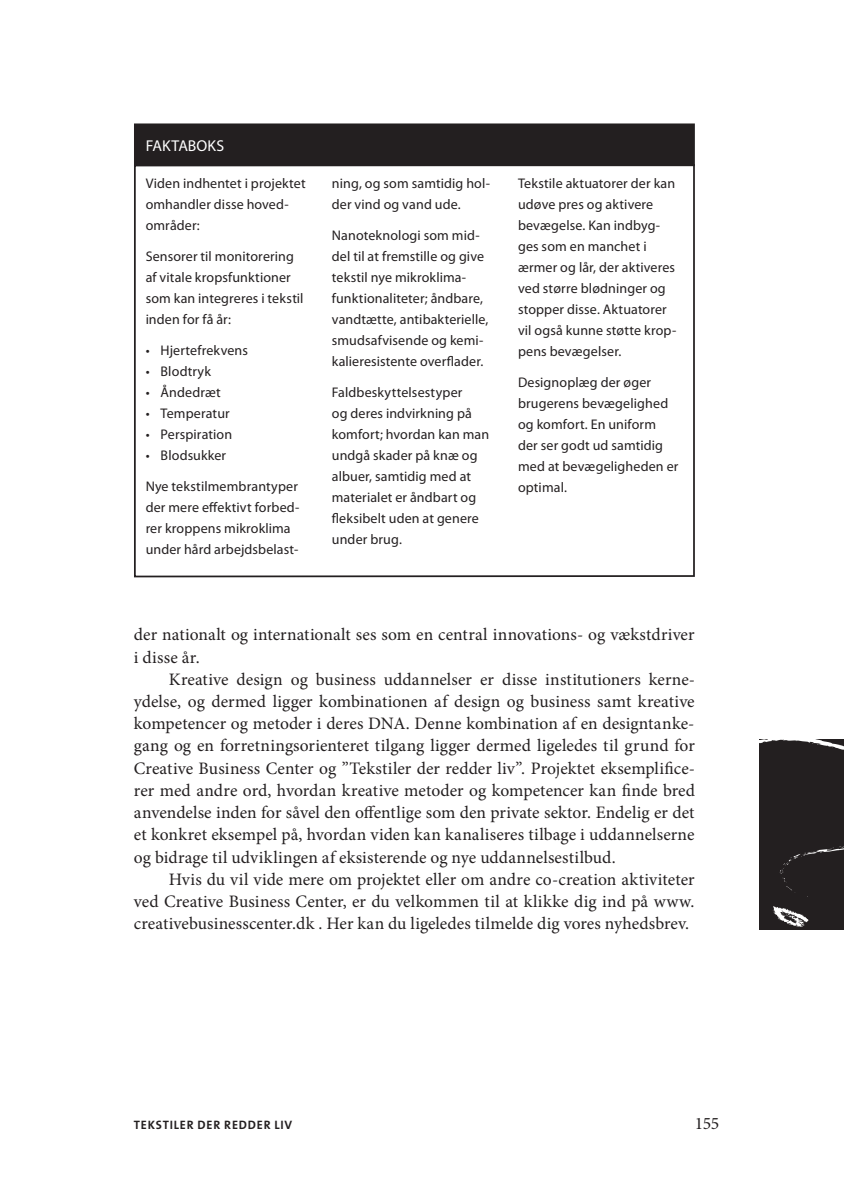
<style>
.page{position:relative;width:844px;height:1190px;background:#fff}
.page>*{position:absolute;margin:0;border:0;box-sizing:border-box;transform-origin:0 0}
.t1{font:17.5px/22.2px "Minion Pro";color:#231f20;text-align:justify}
.t2{font:15.75px "Myriad Pro";letter-spacing:.005em;color:#fff}
.t3{font:14px/21px "Myriad Pro";letter-spacing:.01em;color:#231f20}
.t4{font:700 12.25px "The Sans";letter-spacing:.065em;color:#231f20}
</style>
<div class="page">
<div style="left:134px;top:164px;width:560px;height:413px;border:2px solid #231f20"></div>
<div style="left:135px;top:124px;width:559px;height:41px;background:#231f20"></div>
<div style="left:134px;top:123px;width:560px;height:43px;border:2px solid #231f20"></div>
<div style="left:759px;top:739px;width:84px;height:191px;background:#231f20"></div>
<svg style="left:759px;top:739px;width:84px;height:158px"></svg>
<svg style="left:772px;top:906px;width:37px;height:21px"></svg>
<p class="t2" style="left:146px;top:139px;width:80px">FAKTABOKS</p>
<p class="t3" style="left:146px;top:174px;width:161px">Viden indhentet i projektet omhandler disse hoved&shy;områder:</p>
<p class="t3" style="left:146px;top:247px;width:159px">Sensorer til monitorering af vitale kropsfunktioner som kan integreres i tekstil inden for få år:</p>
<p class="t3" style="left:146px;top:341px;width:104px">• Hjertefrekvens</p>
<p class="t3" style="left:146px;top:362px;width:67px">• Blodtryk</p>
<p class="t3" style="left:146px;top:383px;width:77px">• Åndedræt</p>
<p class="t3" style="left:146px;top:404px;width:86px">• Temperatur</p>
<p class="t3" style="left:146px;top:425px;width:88px">• Perspiration</p>
<p class="t3" style="left:146px;top:446px;width:82px">• Blodsukker</p>
<p class="t3" style="left:146px;top:476px;width:155px">Nye tekstilmembrantyper der mere effektivt forbed&shy;rer kroppens mikroklima under hård arbejdsbelast-</p>
<p class="t3" style="left:332px;top:174px;width:160px">ning, og som samtidig hol&shy;der vind og vand ude.</p>
<p class="t3" style="left:332px;top:226px;width:158px">Nanoteknologi som mid&shy;del til at fremstille og give tekstil nye mikroklima&shy;funktionaliteter; åndbare, vandtætte, antibakterielle, smudsafvisende og kemi&shy;kalieresistente overflader.</p>
<p class="t3" style="left:332px;top:383px;width:159px">Faldbeskyttelsestyper<br>og deres indvirkning på komfort; hvordan kan man undgå skader på knæ og albuer, samtidig med at materialet er åndbart og fleksibelt uden at genere under brug.</p>
<p class="t3" style="left:518px;top:174px;width:160px">Tekstile aktuatorer der kan udøve pres og aktivere bevægelse. Kan indbyg&shy;ges som en manchet i ærmer og lår, der aktiveres ved større blødninger og stopper disse. Aktuatorer vil også kunne støtte krop&shy;pens bevægelser.</p>
<p class="t3" style="left:518px;top:373px;width:162px">Designoplæg der øger brugerens bevægelighed og komfort. En uniform der ser godt ud samtidig med at bevægeligheden er optimal.</p>
<p class="t1" style="left:134px;top:625px;width:562px">der nationalt og internationalt ses som en central innovations- og vækstdriver i disse år.</p>
<p class="t1" style="left:134px;top:670px;width:562px;text-indent:35px">Kreative design og business uddannelser er disse institutioners kerne&shy;ydelse, og dermed ligger kombinationen af design og business samt kreative kompetencer og metoder i deres DNA. Denne kombination af en designtanke&shy;gang og en forretningsorienteret tilgang ligger dermed ligeledes til grund for Creative Business Center og ”Tekstiler der redder liv”. Projektet eksemplifice&shy;rer med andre ord, hvordan kreative metoder og kompetencer kan finde bred anvendelse inden for såvel den offentlige som den private sektor. Endelig er det et konkret eksempel på, hvordan viden kan kanaliseres tilbage i uddannelserne og bidrage til udviklingen af eksisterende og nye uddannelsestilbud.</p>
<p class="t1" style="left:134px;top:870px;width:562px;text-indent:35px">Hvis du vil vide mere om projektet eller om andre co-creation aktiviteter ved Creative Business Center, er du velkommen til at klikke dig ind på www. creativebusinesscenter.dk . Her kan du ligeledes tilmelde dig vores nyhedsbrev.</p>
<p class="t4" style="left:134px;top:1121px;width:160px">TEKSTILER DER REDDER LIV</p>
<p class="t1" style="left:694px;top:1114px;width:26px">155</p>
</div>
